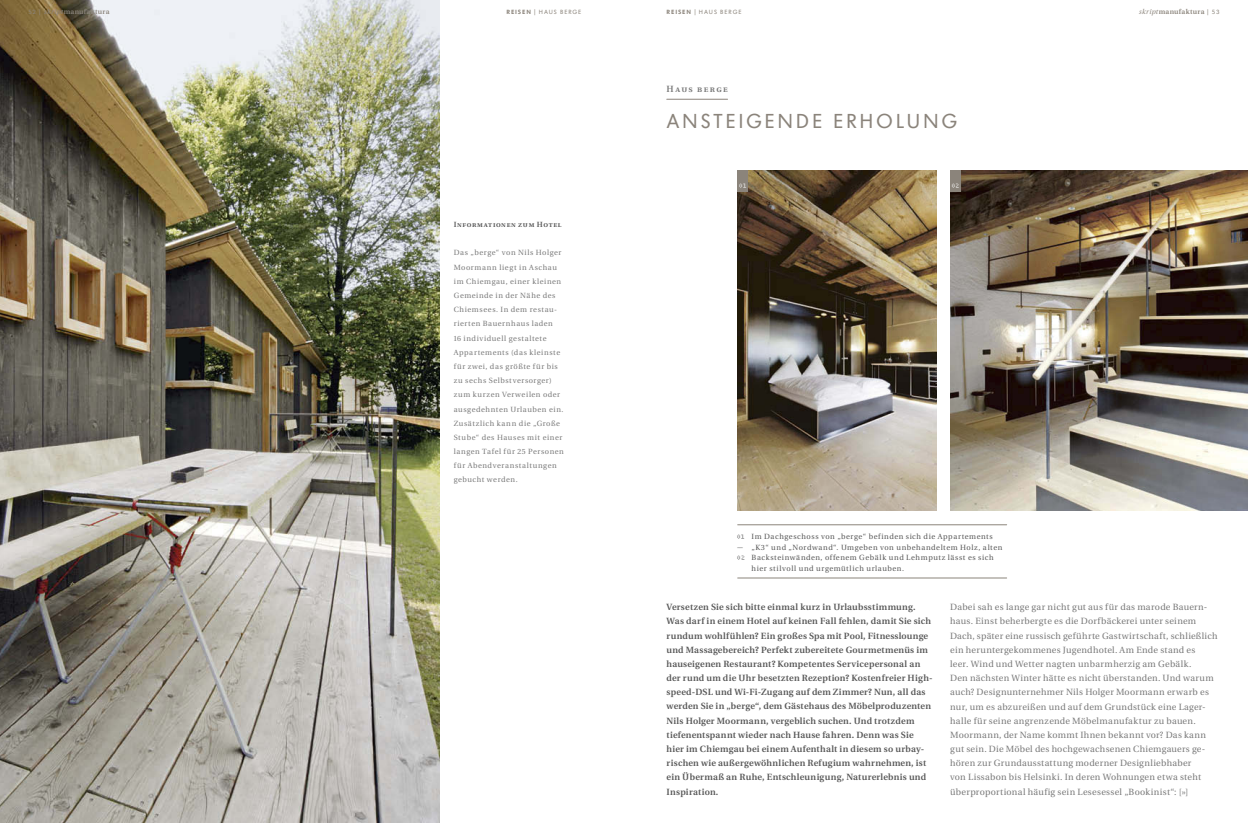
<style>
.page{position:relative;width:1248px;height:823px;background:#fff}
.page>*{position:absolute;margin:0;border:0;box-sizing:border-box;transform-origin:0 0}
.t1{font:20px "VW Headline OT";letter-spacing:.135em;color:#8b847b}
.t2{font:9px/14.2px "VW Utopia";letter-spacing:.025em;color:#797979}
.t3{font:600 9px/14.2px "VW Utopia";letter-spacing:.02em;color:#575757}
.t4{font:9px "VW Utopia Sb SC";letter-spacing:.135em;color:#797979}
.t5{font:7.5px/14.2px "VW Utopia";letter-spacing:.07em;color:#797979}
.t6{font:7.5px "VW Utopia";letter-spacing:.07em;color:#575757}
.t7{font:7.5px "VW Utopia Sb SC";letter-spacing:.08em;color:#575757}
.t8{font:600 7px "VW Utopia";letter-spacing:.045em;color:#8b847b}
.t9{font:7px "Close Dotter";color:#fff}
.t10{font:6px "VW Headline OT";letter-spacing:.155em;color:#8b847b}
.s1{font-family:"VW Headline OT";font-weight:400;font-size:6px}
.s2{font-weight:400;font-style:italic}
.s3{font-weight:900}
.s4{font-family:"Close Dotter";font-size:7px}
.s5{font-family:"Close Dotter";font-size:7px;color:#797979}
</style>
<div class="page">
<img style="left:0;top:0;width:439px;height:822px">
<img style="left:737px;top:170px;width:198px;height:340px">
<img style="left:950px;top:170px;width:297px;height:340px">
<hr style="left:666px;top:99px;width:61px;height:1px;background:#8b847b">
<hr style="left:737px;top:524px;width:269px;height:1px;background:#8b847b">
<hr style="left:737px;top:577px;width:269px;height:1px;background:#8b847b">
<div style="left:737px;top:170px;width:11px;height:21px;background:#8b847b"></div>
<div style="left:950px;top:170px;width:10px;height:21px;background:#8b847b"></div>
<p class="t8" style="left:28px;top:8px;width:83px"><span class="s1">52 |</span> <span class="s2">skript</span>manufaktura</p>
<p class="t10" style="left:506px;top:8px;width:76px"><span class="s3">REISEN</span> | HAUS BERGE</p>
<p class="t10" style="left:666px;top:8px;width:76px"><span class="s3">REISEN</span> | HAUS BERGE</p>
<p class="t8" style="left:1138px;top:8px;width:82px"><span class="s2">skript</span>manufaktura <span class="s1">| 53</span></p>
<p class="t4" style="left:666px;top:84px;width:63px">Haus berge</p>
<h1 class="t1" style="left:666px;top:109px;width:292px">ANSTEIGENDE ERHOLUNG</h1>
<p class="t7" style="left:454px;top:220px;width:109px">Informationen zum Hotel</p>
<p class="t5" style="left:454px;top:246px;width:112px">Das „berge“ von Nils Holger<br>Moormann liegt in Aschau im Chiemgau, einer kleinen<br>Gemeinde in der Nähe des<br>Chiemsees. In dem restau&shy;rierten Bauernhaus laden<br>16 individuell gestaltete<br>Appartements (das kleinste für zwei, das größte für bis zu sechs Selbstversorger) zum kurzen Verweilen oder ausgedehnten Urlauben ein.<br>Zusätzlich kann die „Große<br>Stube“ des Hauses mit einer langen Tafel für 25 Personen für Abendveranstaltungen gebucht werden.</p>
<p class="t9" style="left:739px;top:181px;width:10px">01</p>
<p class="t9" style="left:951px;top:181px;width:10px">02</p>
<p class="t6" style="left:737px;top:532px;width:257px"><span class="s4">01</span> Im Dachgeschoss von „berge“ befinden sich die Appartements</p>
<p class="t6" style="left:737px;top:543px;width:266px"><span class="s5">——</span> „K3“ und „Nordwand“. Umgeben von unbehandeltem Holz, alten</p>
<p class="t6" style="left:737px;top:553px;width:258px"><span class="s4">02</span> Backsteinwänden, offenem Gebälk und Lehmputz lässt es sich</p>
<p class="t6" style="left:751px;top:564px;width:154px">hier stilvoll und urgemütlich urlauben.</p>
<p class="t3" style="left:666px;top:599px;width:267px">Versetzen Sie sich bitte einmal kurz in Urlaubsstimmung.<br>Was darf in einem Hotel auf keinen Fall fehlen, damit Sie sich rundum wohlfühlen? Ein großes Spa mit Pool, Fitnesslounge und Massagebereich? Perfekt zubereitete Gourmetmenüs im hauseigenen Restaurant? Kompetentes Servicepersonal an der rund um die Uhr besetzten Rezeption? Kostenfreier High&shy;speed-DSL und Wi-Fi-Zugang auf dem Zimmer? Nun, all das werden Sie in „berge“, dem Gästehaus des Möbelproduzenten Nils Holger Moormann, vergeblich suchen. Und trotzdem tiefenentspannt wieder nach Hause fahren. Denn was Sie hier im Chiemgau bei einem Aufenthalt in diesem so urbay&shy;rischen wie außergewöhnlichen Refugium wahrnehmen, ist ein Übermaß an Ruhe, Entschleunigung, Naturerlebnis und Inspiration.</p>
<p class="t2" style="left:950px;top:599px;width:269px">Dabei sah es lange gar nicht gut aus für das marode Bauern&shy;haus. Einst beherbergte es die Dorfbäckerei unter seinem Dach, später eine russisch geführte Gastwirtschaft, schließlich ein heruntergekommenes Jugendhotel. Am Ende stand es<br>leer. Wind und Wetter nagten unbarmherzig am Gebälk.<br>Den nächsten Winter hätte es nicht überstanden. Und warum auch? Designunternehmer Nils Holger Moormann erwarb es nur, um es abzureißen und auf dem Grundstück eine Lager&shy;halle für seine angrenzende Möbelmanufaktur zu bauen.<br>Moormann, der Name kommt Ihnen bekannt vor? Das kann gut sein. Die Möbel des hochgewachsenen Chiemgauers ge&shy;hören zur Grundausstattung moderner Designliebhaber<br>von Lissabon bis Helsinki. In deren Wohnungen etwa steht überproportional häufig sein Lesesessel „Bookinist“: [»]</p>
</div>
